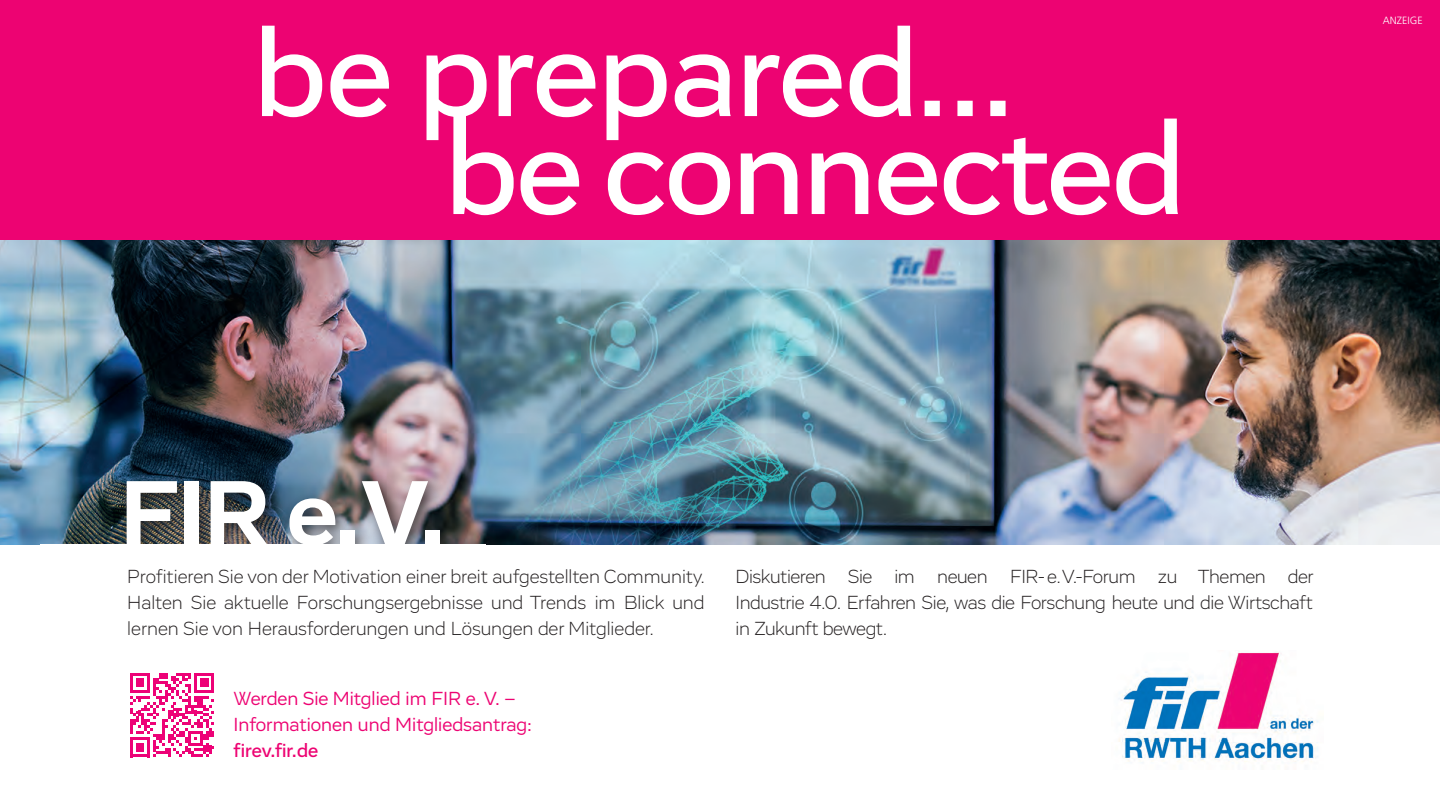
<style>
.page{position:relative;width:1440px;height:810px;background:#fff}
.page>*{position:absolute;margin:0;border:0;box-sizing:border-box;transform-origin:0 0}
.t1{font:700 93.97px "Vito";color:#fff}
.t2{font:300 19.5px/26.2px "Vito";letter-spacing:-.015em;color:#231f20;text-align:justify}
.t3{font:19.5px/26.2px "Vito";color:#ed0372}
.t4{font:500 19.5px "Vito";color:#ed0372}
.t5{font:300 10.5px "Frutiger";color:#fff}
</style>
<div class="page">
<div style="left:0;top:0;width:1439px;height:283px;background:#ed0372"></div>
<svg style="left:262px;top:26px;width:743px;height:114px"></svg>
<svg style="left:453px;top:116px;width:724px;height:99px"></svg>
<img style="left:0;top:240px;width:1439px;height:304px">
<div style="left:119px;top:474px;width:338px;height:88px;background:#231f20;opacity:.8"></div>
<div style="left:41px;top:544px;width:445px;height:84px;background:#fff"></div>
<svg style="left:130px;top:673px;width:84px;height:84px"></svg>
<img style="left:1118px;top:652px;width:201px;height:111px">
<p class="t5" style="left:1382px;top:15px;width:41px">ANZEIGE</p>
<h1 class="t1" style="left:120px;top:454px;width:326px">FIR e. V.</h1>
<p class="t2" style="left:127px;top:563px;width:579px">Profitieren Sie von der Motivation einer breit aufgestellten Community.<br>Halten Sie aktuelle Forschungsergebnisse und Trends im Blick und lernen Sie von Herausforderungen und Lösungen der Mitglieder.</p>
<p class="t2" style="left:735px;top:563px;width:579px">Diskutieren Sie im neuen FIR-e.V.-Forum zu Themen der Industrie 4.0. Erfahren Sie, was die Forschung heute und die Wirtschaft in Zukunft bewegt.</p>
<p class="t3" style="left:234px;top:685px;width:300px">Werden Sie Mitglied im FIR e. V. –<br>Informationen und Mitgliedsantrag:</p>
<p class="t4" style="left:234px;top:739px;width:86px">firev.fir.de</p>
</div>
